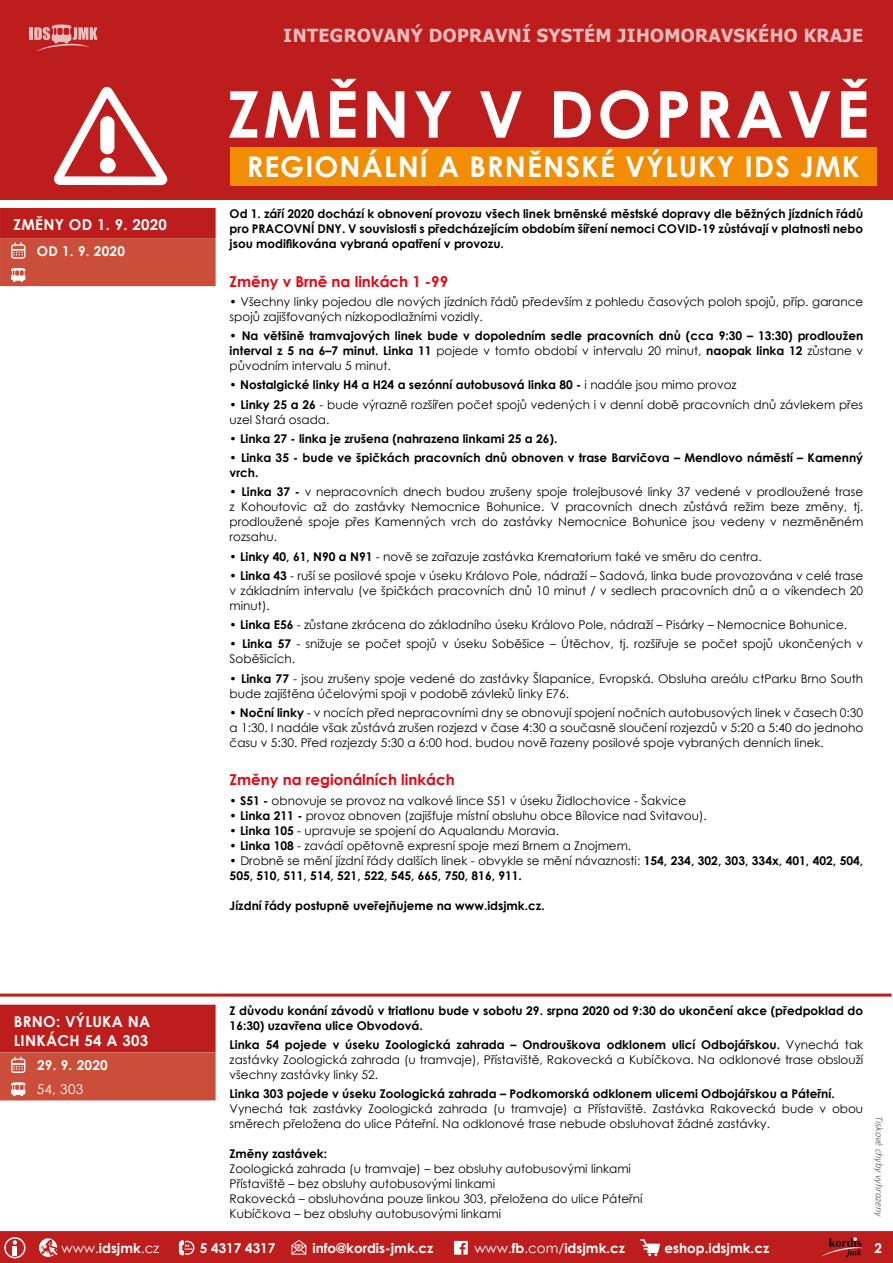
<style>
.page{position:relative;width:893px;height:1263px;background:#fff}
.page>*{position:absolute;margin:0;border:0;box-sizing:border-box;transform-origin:0 0}
.t1{font:700 64.5px "Century Gothic";letter-spacing:.055em;color:#fff}
.t2{font:700 28.5px "Century Gothic";letter-spacing:.04em;color:#fff}
.t3{font:700 18px "Tahoma";letter-spacing:.02em;color:#fff}
.t4{font:700 15px "Century Gothic";color:#e30613}
.t5{font:700 15px/19.5px "Century Gothic";letter-spacing:.02em;color:#fff}
.t6{font:700 13.5px "Century Gothic";color:#fff}
.t7{font:13.5px "Century Gothic";letter-spacing:.01em;color:#fff}
.t8{font:12px/15px "Century Gothic";color:#000}
.t9{font:700 12px/15px "Century Gothic";color:#000}
.t10{font:italic 300 10.5px "Calibri";letter-spacing:-.005em;color:#575756}
.t11{font:700 4.95px "Century Gothic";color:#fff}
.t12{font:900 3.45px "Neo Sans";color:#fff;scale:1.04 1}
.t13{font:900 2.25px "Neo Sans";color:#fff;scale:1.04 1}
.s1{font-weight:400}
.s2{font-weight:700}
</style>
<div class="page">
<div style="left:0;top:0;width:893px;height:199px;background:#bd1d1d"></div>
<div style="left:230px;top:147px;width:646px;height:38px;background:#f28c00"></div>
<svg style="left:54px;top:87px;width:114px;height:99px"></svg>
<div style="left:100px;top:158px;width:16px;height:15px;background:#fff;border-radius:50%"></div>
<div style="left:100px;top:116px;width:14px;height:38px;background:#fff;border-radius:7px"></div>
<svg style="left:30px;top:24px;width:68px;height:27px"></svg>
<svg style="left:0;top:1231px;width:893px;height:32px;background:#bd2423"></svg>
<svg style="left:0;top:208px;width:216px;height:78px;background:#c53e31"></svg>
<svg style="left:0;top:1005px;width:216px;height:95px;background:#c4382e"></svg>
<hr style="left:0;top:993px;width:892px;height:3px;background:#bd1d1d">
<h3 class="t3" style="left:284px;top:23px;width:581px">INTEGROVANÝ DOPRAVNÍ SYSTÉM JIHOMORAVSKÉHO KRAJE</h3>
<p class="t5" style="left:14px;top:214px;width:155px">ZMĚNY OD 1. 9. 2020</p>
<p class="t6" style="left:37px;top:241px;width:90px">OD 1. 9. 2020</p>
<p class="t5" style="left:14px;top:1011px;width:138px">BRNO: VÝLUKA NA<br>LINKÁCH 54 A 303</p>
<p class="t6" style="left:37px;top:1055px;width:72px">29. 9. 2020</p>
<p class="t7" style="left:37px;top:1080px;width:48px">54, 303</p>
<h1 class="t1" style="left:227px;top:65px;width:643px">ZMĚNY V DOPRAVĚ</h1>
<h2 class="t2" style="left:247px;top:145px;width:614px">REGIONÁLNÍ A BRNĚNSKÉ VÝLUKY IDS JMK</h2>
<p class="t9" style="left:230px;top:206px;width:635px;text-align:justify">Od 1. září 2020 dochází k obnovení provozu všech linek brněnské městské dopravy dle běžných jízdních řádů pro PRACOVNÍ DNY. V souvislosti s předcházejícím obdobím šíření nemoci COVID-19 zůstávají v platnosti nebo jsou modifikována vybraná opatření v provozu.</p>
<p class="t4" style="left:230px;top:270px;width:220px">Změny v Brně na linkách 1 -99</p>
<p class="t8" style="left:230px;top:294px;width:635px">• Všechny linky pojedou dle nových jízdních řádů především z pohledu časových poloh spojů, příp. garance spojů zajišťovaných nízkopodlažními vozidly.</p>
<p class="t9" style="left:230px;top:328px;width:635px;text-align:justify">• Na většině tramvajových linek bude v dopoledním sedle pracovních dnů (cca 9:30 – 13:30) prodloužen interval z 5 na 6–7 minut. Linka 11 <span class="s1">pojede v tomto období v intervalu 20 minut,</span> naopak linka 12 <span class="s1">zůstane v původním intervalu 5 minut.</span></p>
<p class="t9" style="left:230px;top:377px;width:509px">• Nostalgické linky H4 a H24 a sezónní autobusová linka 80 - <span class="s1">i nadále jsou mimo provoz</span></p>
<p class="t8" style="left:230px;top:397px;width:635px"><span class="s2">• Linky 25 a 26</span> - bude výrazně rozšířen počet spojů vedených i v denní době pracovních dnů závlekem přes uzel Stará osada.</p>
<p class="t9" style="left:230px;top:430px;width:329px">• Linka 27 - linka je zrušena (nahrazena linkami 25 a 26).</p>
<p class="t9" style="left:230px;top:450px;width:635px">• Linka 35 - bude ve špičkách pracovních dnů obnoven v trase Barvičova – Mendlovo náměstí – Kamenný vrch.</p>
<p class="t8" style="left:230px;top:484px;width:635px;text-align:justify"><span class="s2">• Linka 37 -</span> v nepracovních dnech budou zrušeny spoje trolejbusové linky 37 vedené v prodloužené trase z Kohoutovic až do zastávky Nemocnice Bohunice. V pracovních dnech zůstává režim beze změny, tj. prodloužené spoje přes Kamenných vrch do zastávky Nemocnice Bohunice jsou vedeny v nezměněném rozsahu.</p>
<p class="t8" style="left:230px;top:549px;width:534px"><span class="s2">• Linky 40, 61, N90 a N91</span> - nově se zařazuje zastávka Krematorium také ve směru do centra.</p>
<p class="t8" style="left:230px;top:568px;width:635px;text-align:justify"><span class="s2">• Linka 43</span> - ruší se posilové spoje v úseku Královo Pole, nádraží – Sadová, linka bude provozována v celé trase v základním intervalu (ve špičkách pracovních dnů 10 minut / v sedlech pracovních dnů a o víkendech 20 minut).</p>
<p class="t8" style="left:230px;top:617px;width:619px"><span class="s2">• Linka E56</span> - zůstane zkrácena do základního úseku Královo Pole, nádraží – Pisárky – Nemocnice Bohunice.</p>
<p class="t8" style="left:230px;top:636px;width:635px"><span class="s2">• Linka 57</span> - snižuje se počet spojů v úseku Soběšice – Útěchov, tj. rozšiřuje se počet spojů ukončených v<br>Soběšicích.</p>
<p class="t8" style="left:230px;top:671px;width:635px"><span class="s2">• Linka 77</span> - jsou zrušeny spoje vedené do zastávky Šlapanice, Evropská. Obsluha areálu ctParku Brno South bude zajištěna účelovými spoji v podobě závleků linky E76.</p>
<p class="t8" style="left:230px;top:705px;width:635px;text-align:justify"><span class="s2">• Noční linky</span> - v nocích před nepracovními dny se obnovují spojení nočních autobusových linek v časech 0:30 a 1:30. I nadále však zůstává zrušen rozjezd v čase 4:30 a současně sloučení rozjezdů v 5:20 a 5:40 do jednoho času v 5:30. Před rozjezdy 5:30 a 6:00 hod. budou nově řazeny posilové spoje vybraných denních linek.</p>
<p class="t4" style="left:230px;top:769px;width:226px">Změny na regionálních linkách</p>
<p class="t8" style="left:230px;top:793px;width:458px"><span class="s2">• S51 -</span> obnovuje se provoz na valkové lince S51 v úseku Židlochovice - Šakvice</p>
<p class="t8" style="left:230px;top:808px;width:479px"><span class="s2">• Linka 211 -</span> provoz obnoven (zajišťuje místní obsluhu obce Bílovice nad Svitavou).</p>
<p class="t8" style="left:230px;top:823px;width:331px"><span class="s2">• Linka 105</span> - upravuje se spojení do Aqualandu Moravia.</p>
<p class="t8" style="left:230px;top:838px;width:403px"><span class="s2">• Linka 108</span> - zavádí opětovně expresní spoje mezi Brnem a Znojmem.</p>
<p class="t9" style="left:230px;top:852px;width:635px">• <span class="s1">Drobně se mění jízdní řády dalších linek - obvykle se mění návaznosti:</span> 154, 234, 302, 303, 334x, 401, 402, 504,<br>505, 510, 511, 514, 521, 522, 545, 665, 750, 816, 911.</p>
<p class="t9" style="left:230px;top:897px;width:317px">Jízdní řády postupně uveřejňujeme na www.idsjmk.cz.</p>
<p class="t9" style="left:230px;top:1002px;width:635px">Z důvodu konání závodů v triatlonu bude v sobotu 29. srpna 2020 od 9:30 do ukončení akce (předpoklad do<br>16:30) uzavřena ulice Obvodová.</p>
<p class="t8" style="left:230px;top:1037px;width:635px;text-align:justify"><span class="s2">Linka 54 pojede v úseku Zoologická zahrada – Ondrouškova odklonem ulicí Odbojářskou.</span> Vynechá tak zastávky Zoologická zahrada (u tramvaje), Přístaviště, Rakovecká a Kubíčkova. Na odklonové trase obslouží všechny zastávky linky 52.</p>
<p class="t9" style="left:230px;top:1086px;width:607px">Linka 303 pojede v úseku Zoologická zahrada – Podkomorská odklonem ulicemi Odbojářskou a Páteřní.</p>
<p class="t8" style="left:230px;top:1101px;width:635px">Vynechá tak zastávky Zoologická zahrada (u tramvaje) a Přístaviště. Zastávka Rakovecká bude v obou směrech přeložena do ulice Páteřní. Na odklonové trase nebude obsluhovat žádné zastávky.</p>
<p class="t9" style="left:230px;top:1146px;width:99px">Změny zastávek:</p>
<p class="t8" style="left:230px;top:1161px;width:414px">Zoologická zahrada (u tramvaje) – bez obsluhy autobusovými linkami Přístaviště – bez obsluhy autobusovými linkami<br>Rakovecká – obsluhována pouze linkou 303, přeložena do ulice Páteřní Kubíčkova – bez obsluhy autobusovými linkami</p>
<p class="t10" style="left:886px;top:1116px;width:102px;rotate:90deg">Tiskové chyby vyhrazeny</p>
<p class="t13" style="left:185px;top:1248px;width:9px">HODIN</p>
<p class="t6" style="left:200px;top:1238px;width:77px">5 4317 4317</p>
<p class="t11" style="left:297px;top:1244px;width:5px">@</p>
<p class="t6" style="left:312px;top:1238px;width:122px">info@kordis-jmk.cz</p>
<p class="t6" style="left:474px;top:1238px;width:152px"><span class="s1">www.</span>fb<span class="s1">.com/</span>idsjmk.cz</p>
<p class="t6" style="left:664px;top:1238px;width:106px">eshop.idsjmk.cz</p>
<p class="t6" style="left:874px;top:1238px;width:9px">2</p>
<p class="t7" style="left:62px;top:1238px;width:99px">www.<span class="s2">idsjmk</span>.cz</p>
<p class="t12" style="left:185px;top:1244px;width:6px">24</p>
</div>
